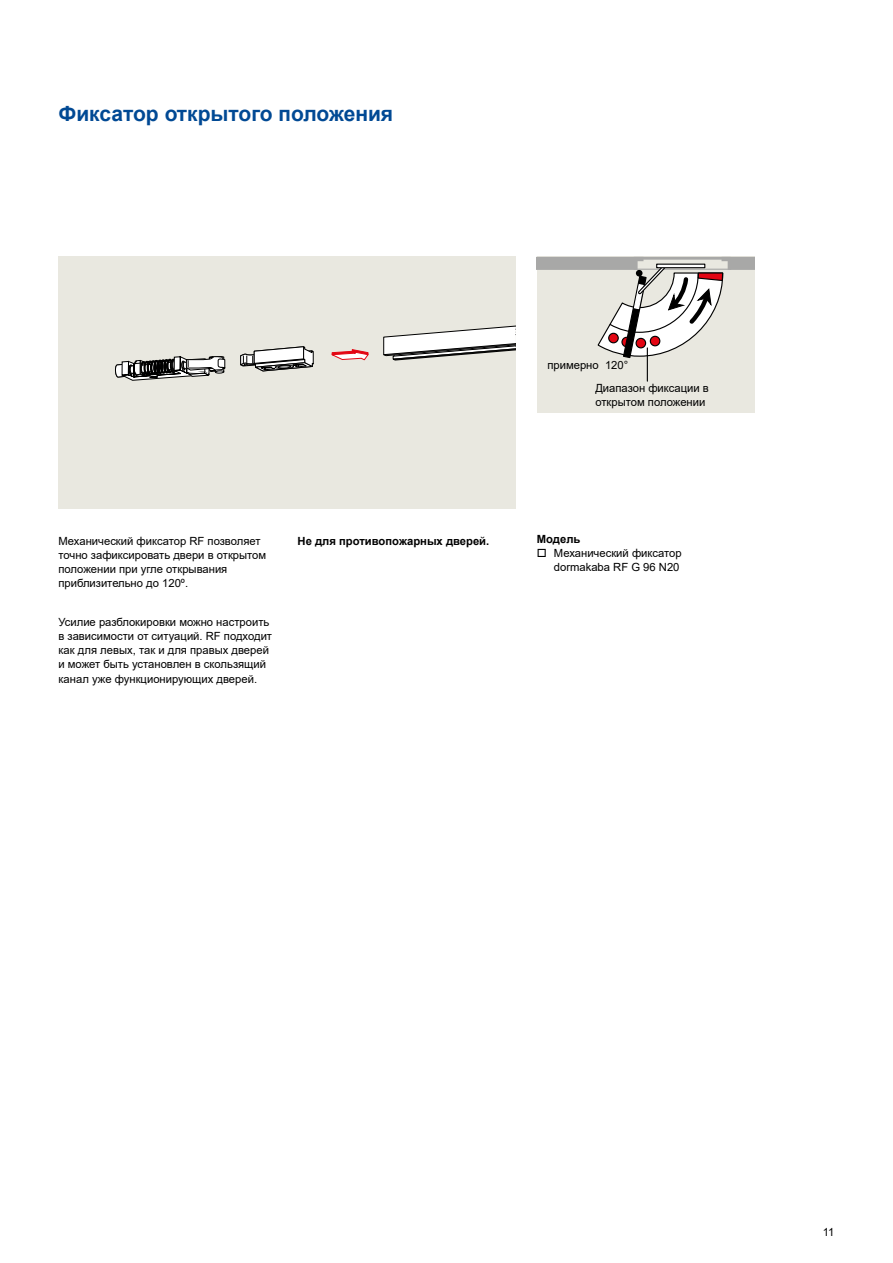
<style>
.page{position:relative;width:893px;height:1263px;background:#fff}
.page>*{position:absolute;margin:0;border:0;box-sizing:border-box;transform-origin:0 0}
.t1{font:700 21px "Arial";color:#004994}
.t2{font:11.25px/14.2px "Arial";color:#000}
.t3{font:700 11.25px "Arial";color:#000}
</style>
<div class="page">
<div style="left:58px;top:256px;width:458px;height:252px;background:#e9e8e0"></div>
<svg style="left:331px;top:349px;width:38px;height:12px"></svg>
<svg style="left:383px;top:325px;width:133px;height:36px"></svg>
<svg style="left:115px;top:356px;width:111px;height:25px"></svg>
<svg style="left:240px;top:346px;width:74px;height:26px"></svg>
<div style="left:537px;top:256px;width:218px;height:157px;background:#e9e8e0"></div>
<hr style="left:647px;top:348px;width:1px;height:33px;background:#000">
<svg style="left:537px;top:257px;width:218px;height:102px"></svg>
<div style="left:656px;top:264px;width:49px;height:4px;border:1px solid #000"></div>
<h1 class="t1" style="left:58px;top:99px;width:336px">Фиксатор открытого положения</h1>
<p class="t2" style="left:595px;top:354px;width:115px;line-height:23.1px;text-indent:-48px">примерно 120°<br>Диапазон фиксации в</p>
<p class="t2" style="left:595px;top:395px;width:112px">открытом положении</p>
<p class="t2" style="left:58px;top:533px;width:209px">Механический фиксатор RF позволяет точно зафиксировать двери в открытом положении при угле открывания приблизительно до 120º.</p>
<p class="t2" style="left:58px;top:614px;width:215px">Усилие разблокировки можно настроить в зависимости от ситуаций. RF подходит как для левых, так и для правых дверей и может быть установлен в скользящий канал уже функционирующих дверей.</p>
<p class="t3" style="left:298px;top:533px;width:193px">Не для противопожарных дверей.</p>
<p class="t3" style="left:537px;top:531px;width:45px">Модель</p>
<p class="t2" style="left:537px;top:546px;width:146px;text-align:right">□ Механический фиксатор dormakaba RF G 96 N20</p>
<p class="t2" style="left:823px;top:1225px;width:13px">11</p>
</div>
